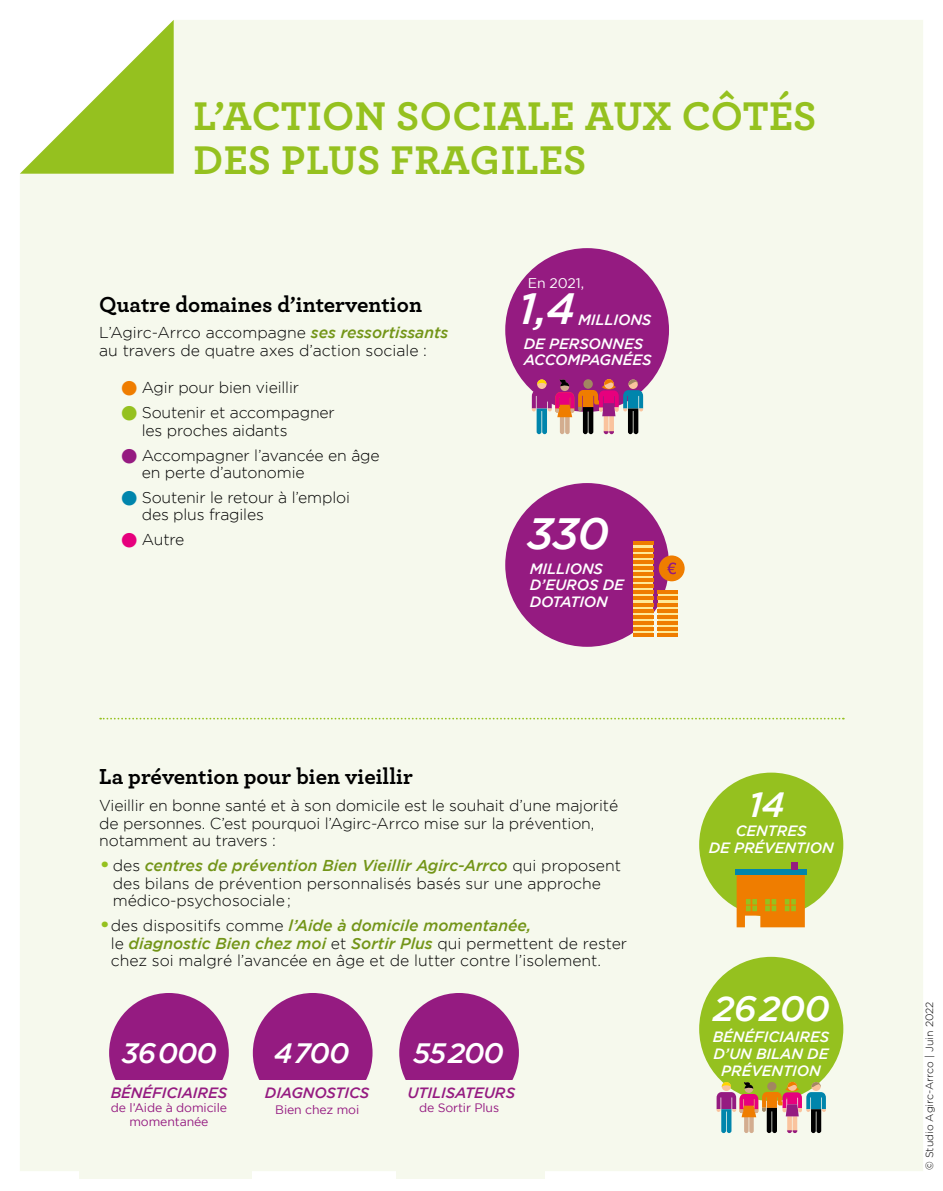
<style>
.page{position:relative;width:943px;height:1191px;background:#fff}
.page>*{position:absolute;margin:0;border:0;box-sizing:border-box;transform-origin:0 0}
.t1{font:italic 500 43.75px "Gotham";color:#fff}
.t2{font:700 42px/43.8px "Archer";letter-spacing:.01em;color:#95c11f}
.t3{font:italic 500 35px "Gotham";letter-spacing:-.02em;color:#fff}
.t4{font:italic 500 28px "Gotham";letter-spacing:-.03em;color:#fff}
.t5{font:700 22.75px "Archer";color:#000}
.t6{font:300 15.75px/17.5px "Gotham";letter-spacing:-.01em;color:#000}
.t7{font:italic 500 14.88px/16.6px "Gotham";letter-spacing:-.01em;color:#fff;text-align:center}
.t8{font:italic 500 14.88px "Gotham";letter-spacing:-.01em;color:#951b81}
.t9{font:14px "Gotham";letter-spacing:-.01em;color:#fff}
.t10{font:12.25px/14px "Gotham";letter-spacing:-.01em;color:#951b81;text-align:center}
.t11{font:300 10.5px "Gotham";color:#000}
.s1{font-weight:500;font-style:italic;color:#739518}
.s2{color:#ef7d00}
.s3{color:#95c11f}
.s4{color:#951b81}
.s5{color:#0085ac}
.s6{color:#e6007d}
.s7{font-size:24.5px;color:#95c11f}
</style>
<div class="page">
<div style="left:20px;top:20px;width:903px;height:1151px;background:#f6f9ed"></div>
<svg style="left:20px;top:20px;width:154px;height:154px"></svg>
<div style="left:699px;top:772px;width:144px;height:144px;background:#95c11f;border-radius:50%"></div>
<svg style="left:736px;top:874px;width:68px;height:53px;background:#e28912"></svg>
<div style="left:734px;top:869px;width:72px;height:5px;background:#0085ac"></div>
<div style="left:791px;top:862px;width:7px;height:7px;background:#951b81"></div>
<div style="left:699px;top:956px;width:144px;height:145px;background:#95c11f;border-radius:50%"></div>
<svg style="left:716px;top:1081px;width:110px;height:52px;background:#b09885"></svg>
<div style="left:767px;top:1081px;width:9px;height:9px;background:#a28761;border-radius:50%"></div>
<div style="left:109px;top:993px;width:120px;height:119px;background:#951b81;border-radius:50%"></div>
<div style="left:80px;top:1080px;width:172px;height:98px;background:#f6f9ed"></div>
<div style="left:253px;top:993px;width:119px;height:119px;background:#951b81;border-radius:50%"></div>
<div style="left:252px;top:1080px;width:137px;height:38px;background:#f6f9ed"></div>
<div style="left:399px;top:993px;width:120px;height:119px;background:#951b81;border-radius:50%"></div>
<div style="left:396px;top:1080px;width:149px;height:98px;background:#f6f9ed"></div>
<svg style="left:100px;top:718px;width:743px;height:1px"></svg>
<div style="left:505px;top:483px;width:164px;height:164px;background:#951b81;border-radius:50%"></div>
<div style="left:658px;top:555px;width:26px;height:26px;background:#ef7d00;border-radius:50%"></div>
<svg style="left:667px;top:562px;width:9px;height:12px"></svg>
<svg style="left:658px;top:594px;width:19px;height:39px"></svg>
<hr style="left:658px;top:633px;width:20px;height:4px;background:#ef7d00">
<hr style="left:658px;top:627px;width:20px;height:3px;background:#ef7d00">
<hr style="left:658px;top:621px;width:20px;height:3px;background:#ef7d00">
<hr style="left:658px;top:615px;width:20px;height:3px;background:#ef7d00">
<hr style="left:658px;top:609px;width:20px;height:3px;background:#ef7d00">
<hr style="left:658px;top:603px;width:20px;height:3px;background:#ef7d00">
<hr style="left:658px;top:596px;width:20px;height:4px;background:#ef7d00">
<hr style="left:658px;top:590px;width:20px;height:4px;background:#ef7d00">
<svg style="left:633px;top:545px;width:20px;height:88px"></svg>
<hr style="left:633px;top:633px;width:20px;height:4px;background:#ef7d00">
<hr style="left:633px;top:627px;width:20px;height:3px;background:#ef7d00">
<hr style="left:633px;top:621px;width:20px;height:3px;background:#ef7d00">
<hr style="left:633px;top:615px;width:20px;height:3px;background:#ef7d00">
<hr style="left:633px;top:609px;width:20px;height:3px;background:#ef7d00">
<hr style="left:633px;top:603px;width:20px;height:3px;background:#ef7d00">
<hr style="left:633px;top:596px;width:20px;height:4px;background:#ef7d00">
<hr style="left:633px;top:590px;width:20px;height:4px;background:#ef7d00">
<hr style="left:633px;top:584px;width:20px;height:4px;background:#ef7d00">
<hr style="left:633px;top:578px;width:20px;height:4px;background:#ef7d00">
<hr style="left:633px;top:572px;width:20px;height:4px;background:#ef7d00">
<hr style="left:633px;top:566px;width:20px;height:3px;background:#ef7d00">
<hr style="left:633px;top:560px;width:20px;height:3px;background:#ef7d00">
<hr style="left:633px;top:554px;width:20px;height:3px;background:#ef7d00">
<hr style="left:633px;top:548px;width:20px;height:3px;background:#ef7d00">
<hr style="left:633px;top:542px;width:20px;height:3px;background:#ef7d00">
<div style="left:505px;top:248px;width:164px;height:164px;background:#951b81;border-radius:50%"></div>
<svg style="left:532px;top:379px;width:111px;height:55px"></svg>
<div style="left:583px;top:379px;width:10px;height:10px;background:#a28761;border-radius:50%"></div>
<h2 class="t2" style="left:193px;top:92px;width:624px">L’ACTION SOCIALE AUX CÔTÉS<br>DES PLUS FRAGILES</h2>
<h3 class="t5" style="left:99px;top:287px;width:324px">Quatre domaines d’intervention</h3>
<p class="t6" style="left:99px;top:324px;width:351px">L’Agirc-Arrco accompagne <span class="s1">ses ressortissants </span>au travers de quatre axes d’action sociale :</p>
<p class="t6" style="left:122px;top:378px;width:179px"><span class="s2">●</span> Agir pour bien vieillir</p>
<p class="t6" style="left:142px;top:403px;width:195px;text-indent:-20px"><span class="s3">●</span> Soutenir et accompagner les proches aidants</p>
<p class="t6" style="left:142px;top:446px;width:239px;text-indent:-20px"><span class="s4">●</span> Accompagner l’avancée en âge en perte d’autonomie</p>
<p class="t6" style="left:142px;top:488px;width:210px;text-indent:-20px"><span class="s5">●</span> Soutenir le retour à l’emploi des plus fragiles</p>
<p class="t6" style="left:122px;top:531px;width:64px"><span class="s6">●</span> Autre</p>
<p class="t9" style="left:528px;top:275px;width:58px">En 2021,</p>
<h1 class="t1" style="left:519px;top:284px;width:58px">1,4</h1>
<p class="t7" style="left:524px;top:307px;width:129px;line-height:24px;text-align:left;text-indent:54px">MILLIONS<br>DE PERSONNES</p>
<p class="t7" style="left:524px;top:351px;width:129px">ACCOMPAGNÉES</p>
<h1 class="t1" style="left:527px;top:508px;width:83px">330</h1>
<p class="t7" style="left:529px;top:560px;width:96px;text-align:left">MILLIONS<br>D’EUROS DE<br>DOTATION</p>
<h3 class="t5" style="left:99px;top:758px;width:315px">La prévention pour bien vieillir</h3>
<p class="t6" style="left:99px;top:797px;width:520px">Vieillir en bonne santé et à son domicile est le souhait d’une majorité de personnes. C’est pourquoi l’Agirc-Arrco mise sur la prévention, notamment au travers :</p>
<p class="t6" style="left:113px;top:857px;width:510px;text-indent:-13px"><span class="s7">•</span> des <span class="s1">centres de prévention Bien Vieillir Agirc-Arrco</span> qui proposent des bilans de prévention personnalisés basés sur une approche médico-psychosociale;</p>
<p class="t6" style="left:111px;top:916px;width:518px;text-indent:-12px"><span class="s7">•</span>des dispositifs comme <span class="s1">l’Aide à domicile momentanée,<br></span>le <span class="s1">diagnostic Bien chez moi</span> et <span class="s1">Sortir Plus</span> qui permettent de rester chez soi malgré l’avancée en âge et de lutter contre l’isolement.</p>
<h3 class="t4" style="left:122px;top:1037px;width:97px">36000</h3>
<p class="t8" style="left:111px;top:1084px;width:118px">BÉNÉFICIAIRES</p>
<p class="t10" style="left:111px;top:1100px;width:118px">de l’Aide à domicile momentanée</p>
<h3 class="t4" style="left:274px;top:1037px;width:77px">4700</h3>
<p class="t8" style="left:265px;top:1084px;width:106px">DIAGNOSTICS</p>
<p class="t10" style="left:275px;top:1102px;width:85px">Bien chez moi</p>
<h3 class="t4" style="left:413px;top:1037px;width:92px">55200</h3>
<p class="t8" style="left:407px;top:1084px;width:109px">UTILISATEURS</p>
<p class="t10" style="left:419px;top:1100px;width:82px">de Sortir Plus</p>
<h3 class="t3" style="left:749px;top:785px;width:38px">14</h3>
<p class="t7" style="left:708px;top:822px;width:126px">CENTRES<br>DE PRÉVENTION</p>
<h3 class="t3" style="left:713px;top:988px;width:118px">26200</h3>
<p class="t7" style="left:712px;top:1028px;width:118px">BÉNÉFICIAIRES<br>D’UN BILAN DE<br>PRÉVENTION</p>
<p class="t11" style="left:923px;top:1170px;width:170px;rotate:-90deg">© Studio Agirc-Arrco | Juin 2022</p>
</div>
